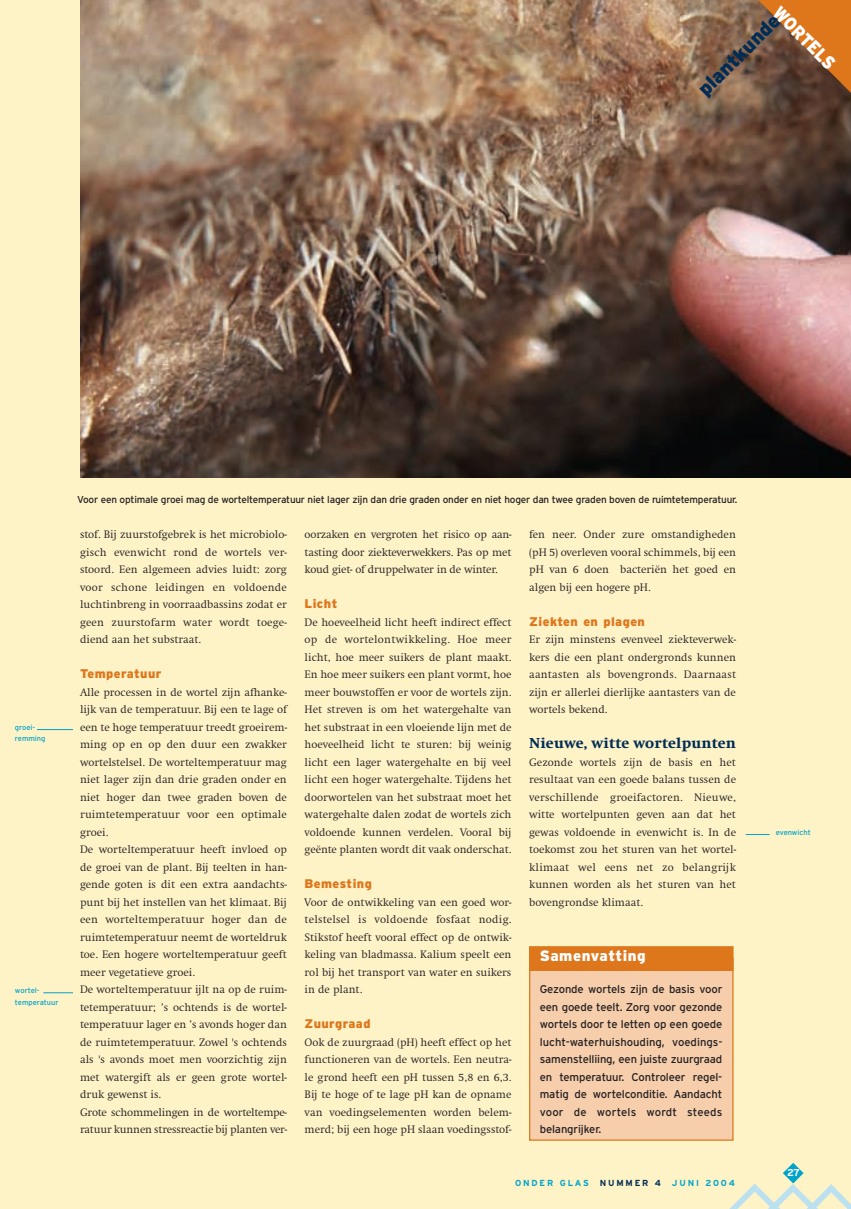
<style>
.page{position:relative;width:851px;height:1209px;background:#fff}
.page>*{position:absolute;margin:0;border:0;box-sizing:border-box;transform-origin:0 0}
.t1{font:900 20px "Interstate";color:#002c55}
.t2{font:900 18.5px "Interstate";color:#fff;scale:.87 1}
.t3{font:800 15px "Swift";letter-spacing:.015em;color:#002c55}
.t4{font:900 15px "Interstate";letter-spacing:.035em;color:#fff}
.t5{font:900 12.5px "Interstate";letter-spacing:.035em;color:#de761b}
.t6{font:300 11.25px/17.5px "Swift";color:#231f20;text-align:justify}
.t7{font:11.25px/17.5px "Interstate";letter-spacing:-.015em;color:#231f20;text-align:justify}
.t8{font:10px "Interstate";letter-spacing:-.025em;color:#231f20}
.t9{font:700 10px "Interstate";color:#fff}
.t10{font:700 8.75px "Interstate";letter-spacing:.205em;color:#00a4ca}
.t11{font:700 8.75px "Interstate";letter-spacing:.205em;color:#002c55}
.t12{font:7.5px/11.2px "Interstate";color:#00a4ca}
</style>
<div class="page">
<div style="left:0;top:0;width:850px;height:1209px;background:#fef2c7"></div>
<img style="left:80px;top:0;width:770px;height:478px">
<svg style="left:729px;top:1163px;width:121px;height:46px"></svg>
<svg style="left:750px;top:0;width:100px;height:106px;background:#955b2e"></svg>
<hr style="left:37px;top:729px;width:36px;height:1px;background:#00a4ca">
<hr style="left:43px;top:992px;width:30px;height:1px;background:#00a4ca">
<svg style="left:745px;top:834px;width:24px;height:1px"></svg>
<div style="left:529px;top:958px;width:203px;height:182px;background:#f6ceac"></div>
<div style="left:529px;top:957px;width:204px;height:184px;border:1px solid #de761b"></div>
<div style="left:529px;top:947px;width:203px;height:23px;background:#de761b"></div>
<div style="left:529px;top:946px;width:204px;height:25px;border:1px solid #de761b"></div>
<h2 class="t2" style="left:780px;top:5px;width:93px;rotate:45deg">WORTELS</h2>
<h1 class="t1" style="left:695px;top:87px;width:108px;rotate:-45deg">plantkunde</h1>
<p class="t12" style="left:15px;top:723px;width:32px">groei&shy;remming</p>
<p class="t12" style="left:15px;top:986px;width:45px">wortel&shy;temperatuur</p>
<p class="t8" style="left:77px;top:496px;width:661px">Voor een optimale groei mag de worteltemperatuur niet lager zijn dan drie graden onder en niet hoger dan twee graden boven de ruimtetemperatuur.</p>
<p class="t6" style="left:80px;top:527px;width:208px">stof. Bij zuurstofgebrek is het microbiolo&shy;gisch evenwicht rond de wortels ver&shy;stoord. Een algemeen advies luidt: zorg voor schone leidingen en voldoende luchtinbreng in voorraadbassins zodat er geen zuurstofarm water wordt toege&shy;diend aan het substraat.</p>
<p class="t5" style="left:80px;top:669px;width:83px">Temperatuur</p>
<p class="t6" style="left:80px;top:684px;width:208px;text-align:left">Alle processen in de wortel zijn afhanke&shy;lijk van de temperatuur. Bij een te lage of een te hoge temperatuur treedt groeirem&shy;ming op en op den duur een zwakker wortelstelsel. De worteltemperatuur mag niet lager zijn dan drie graden onder en niet hoger dan twee graden boven de ruimtetemperatuur voor een optimale groei.<br>De worteltemperatuur heeft invloed op de groei van de plant. Bij teelten in han&shy;gende goten is dit een extra aandachts&shy;punt bij het instellen van het klimaat. Bij een worteltemperatuur hoger dan de ruimtetemperatuur neemt de worteldruk toe. Een hogere worteltemperatuur geeft meer vegetatieve groei.<br>De worteltemperatuur ijlt na op de ruim&shy;tetemperatuur; ’s ochtends is de wortel&shy;temperatuur lager en ’s avonds hoger dan de ruimtetemperatuur. Zowel 's ochtends als 's avonds moet men voorzichtig zijn met watergift als er geen grote wortel&shy;druk gewenst is.<br>Grote schommelingen in de worteltempe&shy;ratuur kunnen stressreactie bij planten ver-</p>
<p class="t6" style="left:304px;top:527px;width:208px">oorzaken en vergroten het risico op aan&shy;tasting door ziekteverwekkers. Pas op met koud giet- of druppelwater in de winter.</p>
<p class="t5" style="left:304px;top:599px;width:34px">Licht</p>
<p class="t6" style="left:304px;top:614px;width:208px">De hoeveelheid licht heeft indirect effect op de wortelontwikkeling. Hoe meer licht, hoe meer suikers de plant maakt.<br>En hoe meer suikers een plant vormt, hoe meer bouwstoffen er voor de wortels zijn.<br>Het streven is om het watergehalte van het substraat in een vloeiende lijn met de hoeveelheid licht te sturen: bij weinig licht een lager watergehalte en bij veel licht een hoger watergehalte. Tijdens het doorwortelen van het substraat moet het watergehalte dalen zodat de wortels zich voldoende kunnen verdelen. Vooral bij geënte planten wordt dit vaak onderschat.</p>
<p class="t5" style="left:304px;top:879px;width:69px">Bemesting</p>
<p class="t6" style="left:304px;top:894px;width:208px">Voor de ontwikkeling van een goed wor&shy;telstelsel is voldoende fosfaat nodig.<br>Stikstof heeft vooral effect op de ontwik&shy;keling van bladmassa. Kalium speelt een rol bij het transport van water en suikers in de plant.</p>
<p class="t5" style="left:304px;top:1019px;width:67px">Zuurgraad</p>
<p class="t6" style="left:304px;top:1034px;width:208px">Ook de zuurgraad (pH) heeft effect op het functioneren van de wortels. Een neutra&shy;le grond heeft een pH tussen 5,8 en 6,3.<br>Bij te hoge of te lage pH kan de opname van voedingselementen worden belem&shy;merd; bij een hoge pH slaan voedingsstof-</p>
<p class="t6" style="left:529px;top:527px;width:208px">fen neer. Onder zure omstandigheden (pH 5) overleven vooral schimmels, bij een pH van 6 doen bacteriën het goed en algen bij een hogere pH.</p>
<p class="t5" style="left:529px;top:617px;width:117px">Ziekten en plagen</p>
<p class="t6" style="left:529px;top:632px;width:208px">Er zijn minstens evenveel ziekteverwek&shy;kers die een plant ondergronds kunnen aantasten als bovengronds. Daarnaast zijn er allerlei dierlijke aantasters van de wortels bekend.</p>
<h3 class="t3" style="left:529px;top:737px;width:208px">Nieuwe, witte wortelpunten</h3>
<p class="t6" style="left:529px;top:754px;width:208px">Gezonde wortels zijn de basis en het resultaat van een goede balans tussen de verschillende groeifactoren. Nieuwe, witte wortelpunten geven aan dat het gewas voldoende in evenwicht is. In de toekomst zou het sturen van het wortel&shy;klimaat wel eens net zo belangrijk kunnen worden als het sturen van het bovengrondse klimaat.</p>
<h3 class="t4" style="left:539px;top:950px;width:108px">Samenvatting</h3>
<p class="t7" style="left:539px;top:982px;width:184px">Gezonde wortels zijn de basis voor een goede teelt. Zorg voor gezonde wortels door te letten op een goede lucht-waterhuishouding, voedings&shy;samenstelliing, een juiste zuurgraad en temperatuur. Controleer regel&shy;matig de wortelconditie. Aandacht voor de wortels wordt steeds belangrijker.</p>
<p class="t10" style="left:515px;top:1179px;width:75px">ONDER GLAS</p>
<p class="t11" style="left:599px;top:1179px;width:63px">NUMMER 4</p>
<p class="t10" style="left:671px;top:1179px;width:64px">JUNI 2004</p>
<p class="t12" style="left:775px;top:827px;width:36px">evenwicht</p>
<p class="t9" style="left:786px;top:1169px;width:14px">27</p>
</div>
